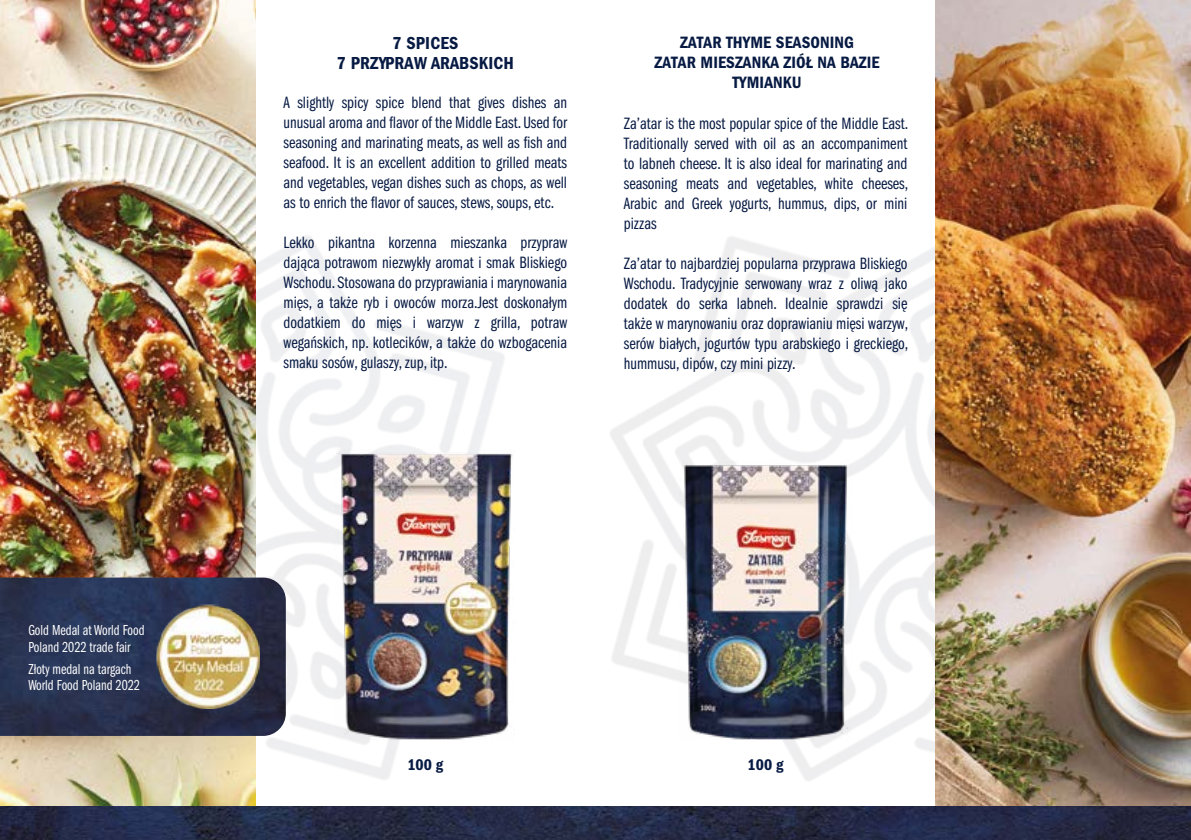
<style>
.page{position:relative;width:1191px;height:840px;background:#fff}
.page>*{position:absolute;margin:0;border:0;box-sizing:border-box;transform-origin:0 0}
.t1{font:18px/20px "Franklin Gothic LT Pro Cn Dm";letter-spacing:.01em;color:#071a43;text-align:center}
.t2{font:17px/20px "Franklin Gothic LT Pro Bk Cm";color:#071a43;text-align:justify}
.t3{font:17px/20px "Franklin Gothic LT Pro Cn Dm";letter-spacing:.005em;color:#071a43;text-align:center}
.t4{font:16px "Franklin Gothic LT Pro Cn Dm";color:#071a43}
.t5{font:15px/17px "Franklin Gothic LT Pro Bk Cm";color:#fff;scale:.95 1}
</style>
<div class="page">
<img style="left:255px;top:139px;width:249px;height:666px">
<img style="left:0;top:0;width:255px;height:805px">
<img style="left:935px;top:0;width:256px;height:805px">
<img style="left:336px;top:449px;width:179px;height:290px">
<img style="left:679px;top:460px;width:172px;height:279px">
<img style="left:0;top:805px;width:1191px;height:34px">
<img style="left:0;top:577px;width:286px;height:158px">
<img style="left:156px;top:604px;width:104px;height:104px">
<p class="t5" style="left:28px;top:621px;width:124px">Gold Medal at World Food<br>Poland 2022 trade fair</p>
<p class="t5" style="left:28px;top:660px;width:119px;line-height:16px">Złoty medal na targach<br>World Food Poland 2022</p>
<p class="t1" style="left:337px;top:33px;width:179px">7 SPICES<br>7 PRZYPRAW ARABSKICH</p>
<p class="t2" style="left:283px;top:93px;width:285px">A slightly spicy spice blend that gives dishes an unusual aroma and flavor of the Middle East. Used for seasoning and marinating meats, as well as fish and seafood. It is an excellent addition to grilled meats and vegetables, vegan dishes such as chops, as well as to enrich the flavor of sauces, stews, soups, etc.</p>
<p class="t2" style="left:283px;top:233px;width:285px">Lekko pikantna korzenna mieszanka przypraw dająca potrawom niezwykły aromat i smak Bliskiego Wschodu. Stosowana do przyprawiania i marynowania mięs, a także ryb i owoców morza.Jest doskonałym dodatkiem do mięs i warzyw z grilla, potraw wegańskich, np. kotlecików, a także do wzbogacenia smaku sosów, gulaszy, zup, itp.</p>
<p class="t3" style="left:654px;top:33px;width:226px">ZATAR THYME SEASONING<br>ZATAR MIESZANKA ZIÓŁ NA BAZIE<br>TYMIANKU</p>
<p class="t2" style="left:624px;top:113px;width:286px">Za’atar is the most popular spice of the Middle East.<br>Traditionally served with oil as an accompaniment to labneh cheese. It is also ideal for marinating and seasoning meats and vegetables, white cheeses, Arabic and Greek yogurts, hummus, dips, or mini pizzas</p>
<p class="t2" style="left:624px;top:253px;width:286px">Za’atar to najbardziej popularna przyprawa Bliskiego Wschodu. Tradycyjnie serwowany wraz z oliwą jako dodatek do serka labneh. Idealnie sprawdzi się także w marynowaniu oraz doprawianiu mięsi warzyw, serów białych, jogurtów typu arabskiego i greckiego, hummusu, dipów, czy mini pizzy.</p>
<p class="t4" style="left:407px;top:755px;width:37px">100 g</p>
<p class="t4" style="left:747px;top:755px;width:37px">100 g</p>
</div>
